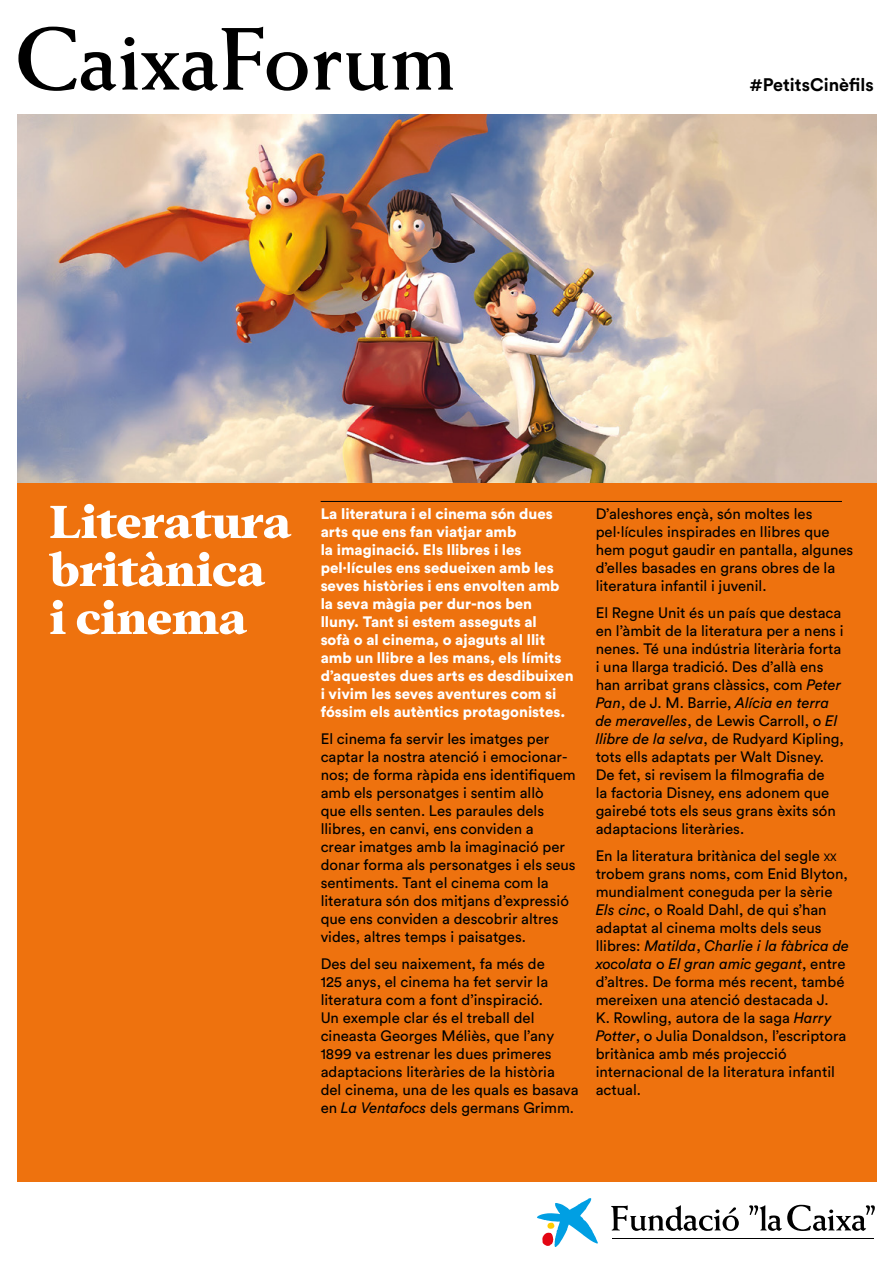
<style>
.page{position:relative;width:893px;height:1263px;background:#fff}
.page>*{position:absolute;margin:0;border:0;box-sizing:border-box;transform-origin:0 0}
.t1{font:800 51px/48px "Addington CF";color:#fff}
.t2{font:700 18px "Circular Std";color:#000}
.t3{font:15px/18px "Circular Std";color:#000}
.t4{font:900 15px/18px "Circular Std";color:#fff}
.s1{font-style:italic}
.s2{font-size:10.5px}
</style>
<div class="page">
<div style="left:17px;top:114px;width:859px;height:1149px;background:#ee720e"></div>
<div style="left:0;top:1182px;width:893px;height:81px;background:#fff"></div>
<svg style="left:537px;top:1198px;width:61px;height:49px"></svg>
<svg style="left:611px;top:1205px;width:128px;height:26px"></svg>
<svg style="left:749px;top:1205px;width:126px;height:26px"></svg>
<hr style="left:612px;top:1238px;width:261px;height:1px;background:#000">
<svg style="left:18px;top:27px;width:290px;height:64px"></svg>
<svg style="left:314px;top:52px;width:139px;height:39px"></svg>
<hr style="left:321px;top:501px;width:521px;height:1px;background:#000">
<img style="left:17px;top:115px;width:859px;height:367px">
<p class="t2" style="left:749px;top:73px;width:126px">#PetitsCinèfils</p>
<h1 class="t1" style="left:50px;top:501px;width:243px">Literatura britànica i cinema</h1>
<p class="t4" style="left:321px;top:504px;width:254px">La literatura i el cinema són dues arts que ens fan viatjar amb<br>la imaginació. Els llibres i les pel·lícules ens sedueixen amb les seves històries i ens envolten amb la seva màgia per dur-nos ben lluny. Tant si estem asseguts al<br>sofà o al cinema, o ajaguts al llit amb un llibre a les mans, els límits d’aquestes dues arts es desdibuixen i vivim les seves aventures com si fóssim els autèntics protagonistes.</p>
<p class="t3" style="left:321px;top:730px;width:257px">El cinema fa servir les imatges per captar la nostra atenció i emocionar&shy;nos; de forma ràpida ens identifiquem amb els personatges i sentim allò<br>que ells senten. Les paraules dels llibres, en canvi, ens conviden a<br>crear imatges amb la imaginació per donar forma als personatges i els seus sentiments. Tant el cinema com la literatura són dos mitjans d’expressió que ens conviden a descobrir altres vides, altres temps i paisatges.</p>
<p class="t3" style="left:321px;top:955px;width:259px">Des del seu naixement, fa més de<br>125 anys, el cinema ha fet servir la literatura com a font d’inspiració.<br>Un exemple clar és el treball del cineasta Georges Méliès, que l’any 1899 va estrenar les dues primeres adaptacions literàries de la història del cinema, una de les quals es basava en <span class="s1">La Ventafocs</span> dels germans Grimm.</p>
<p class="t3" style="left:596px;top:505px;width:259px">D’aleshores ençà, són moltes les pel·lícules inspirades en llibres que hem pogut gaudir en pantalla, algunes d’elles basades en grans obres de la literatura infantil i juvenil.</p>
<p class="t3" style="left:596px;top:604px;width:250px">El Regne Unit és un país que destaca en l’àmbit de la literatura per a nens i nenes. Té una indústria literària forta i una llarga tradició. Des d’allà ens han arribat grans clàssics, com <span class="s1">Peter Pan</span>, de J. M. Barrie, <span class="s1">Alícia en terra de meravelles</span>, de Lewis Carroll, o <span class="s1">El llibre de la selva</span>, de Rudyard Kipling, tots ells adaptats per Walt Disney.<br>De fet, si revisem la filmografia de<br>la factoria Disney, ens adonem que gairebé tots els seus grans èxits són adaptacions literàries.</p>
<p class="t3" style="left:596px;top:847px;width:255px">En la literatura britànica del segle <span class="s2">xx </span>trobem grans noms, com Enid Blyton, mundialment coneguda per la sèrie <span class="s1">Els cinc</span>, o Roald Dahl, de qui s’han adaptat al cinema molts dels seus llibres: <span class="s1">Matilda</span>, <span class="s1">Charlie i la fàbrica de xocolata</span> o <span class="s1">El gran amic gegant</span>, entre d’altres. De forma més recent, també mereixen una atenció destacada J.<br>K. Rowling, autora de la saga <span class="s1">Harry Potter</span>, o Julia Donaldson, l’escriptora britànica amb més projecció internacional de la literatura infantil actual.</p>
</div>
